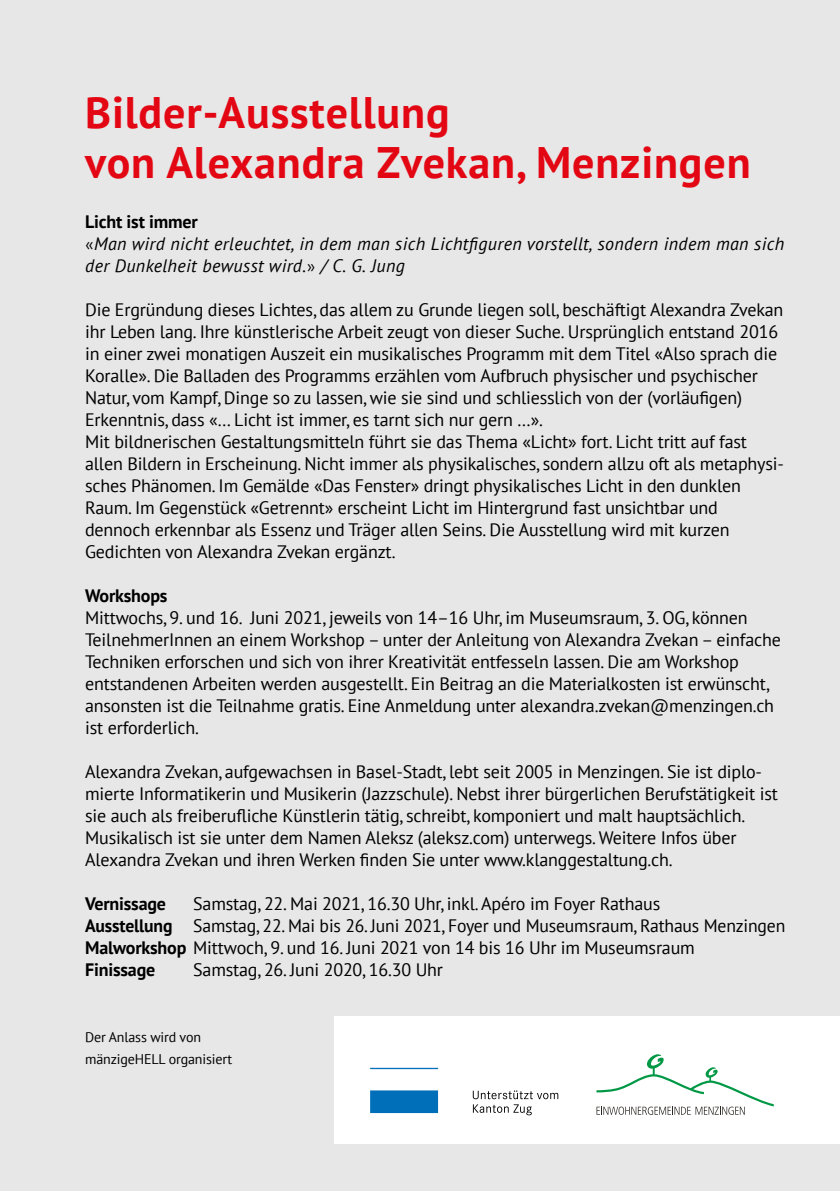
<style>
.page{position:relative;width:840px;height:1191px;background:#fff}
.page>*{position:absolute;margin:0;border:0;box-sizing:border-box;transform-origin:0 0}
.t1{font:700 44px/50px "PT Sans";letter-spacing:.02em;color:#e30613}
.t2{font:18px/22px "PT Sans";letter-spacing:-.01em;color:#000}
.t3{font:italic 18px/22px "PT Sans";letter-spacing:.02em;color:#000}
.t4{font:700 18px "PT Sans";letter-spacing:-.01em;color:#000}
.t5{font:14px/22px "PT Sans";letter-spacing:-.01em;color:#000}
.s1{font-weight:700;font-style:normal}
.s2{font-family:"Avenir";font-style:normal}
.s3{font-weight:700}
</style>
<div class="page">
<div style="left:0;top:0;width:839px;height:1191px;background:#e7e7e7"></div>
<div style="left:334px;top:1016px;width:505px;height:128px;background:#fff"></div>
<svg style="left:596px;top:1054px;width:177px;height:60px"></svg>
<svg style="left:370px;top:1067px;width:68px;height:46px"></svg>
<svg style="left:472px;top:1090px;width:86px;height:25px"></svg>
<h1 class="t1" style="left:85px;top:86px;width:666px">Bilder-Ausstellung<br>von Alexandra Zvekan, Menzingen</h1>
<p class="t3" style="left:85px;top:210px;width:700px"><span class="s1">Licht ist immer<br></span><span class="s2">«</span>Man wird nicht erleuchtet, in dem man sich Lichtfiguren vorstellt, sondern indem man sich der Dunkelheit bewusst wird.<span class="s2">»</span> / C. G. Jung</p>
<p class="t2" style="left:85px;top:298px;width:700px">Die Ergründung dieses Lichtes, das allem zu Grunde liegen soll, beschäftigt Alexandra Zvekan ihr Leben lang. Ihre künstlerische Arbeit zeugt von dieser Suche. Ursprünglich entstand 2016 in einer zwei monatigen Auszeit ein musikalisches Programm mit dem Titel «Also sprach die Koralle». Die Balladen des Programms erzählen vom Aufbruch physischer und psychischer Natur, vom Kampf, Dinge so zu lassen, wie sie sind und schliesslich von der (vorläufigen)<br>Erkenntnis, dass «… Licht ist immer, es tarnt sich nur gern …».<br>Mit bildnerischen Gestaltungsmitteln führt sie das Thema «Licht» fort. Licht tritt auf fast allen Bildern in Erscheinung. Nicht immer als physikalisches, sondern allzu oft als metaphysi&shy;sches Phänomen. Im Gemälde «Das Fenster» dringt physikalisches Licht in den dunklen Raum. Im Gegenstück «Getrennt» erscheint Licht im Hintergrund fast unsichtbar und dennoch erkennbar als Essenz und Träger allen Seins. Die Ausstellung wird mit kurzen Gedichten von Alexandra Zvekan ergänzt.</p>
<p class="t4" style="left:85px;top:583px;width:84px">Workshops</p>
<p class="t2" style="left:85px;top:606px;width:696px">Mittwochs, 9. und 16. Juni 2021, jeweils von 14–16 Uhr, im Museumsraum, 3. OG, können TeilnehmerInnen an einem Workshop – unter der Anleitung von Alexandra Zvekan – einfache Techniken erforschen und sich von ihrer Kreativität entfesseln lassen. Die am Workshop entstandenen Arbeiten werden ausgestellt. Ein Beitrag an die Materialkosten ist erwünscht, ansonsten ist die Teilnahme gratis. Eine Anmeldung unter alexandra.zvekan@menzingen.ch ist erforderlich.</p>
<p class="t2" style="left:85px;top:760px;width:693px">Alexandra Zvekan, aufgewachsen in Basel-Stadt, lebt seit 2005 in Menzingen. Sie ist diplo&shy;mierte Informatikerin und Musikerin (Jazzschule). Nebst ihrer bürgerlichen Berufstätigkeit ist sie auch als freiberufliche Künstlerin tätig, schreibt, komponiert und malt hauptsächlich.<br>Musikalisch ist sie unter dem Namen Aleksz (aleksz.com) unterwegs. Weitere Infos über Alexandra Zvekan und ihren Werken finden Sie unter www.klanggestaltung.ch.</p>
<p class="t4" style="left:85px;top:891px;width:82px">Vernissage</p>
<p class="t2" style="left:85px;top:892px;width:701px;text-indent:108px">Samstag, 22. Mai 2021, 16.30 Uhr, inkl. Apéro im Foyer Rathaus<br><span class="s3">Ausstellung</span> Samstag, 22. Mai bis 26. Juni 2021, Foyer und Museumsraum, Rathaus Menzingen <span class="s3">Malworkshop</span> Mittwoch, 9. und 16. Juni 2021 von 14 bis 16 Uhr im Museumsraum<br><span class="s3">Finissage</span></p>
<p class="t2" style="left:193px;top:958px;width:251px">Samstag, 26. Juni 2020, 16.30 Uhr</p>
<p class="t5" style="left:85px;top:1025px;width:148px">Der Anlass wird von mänzigeHELL organisiert</p>
</div>
